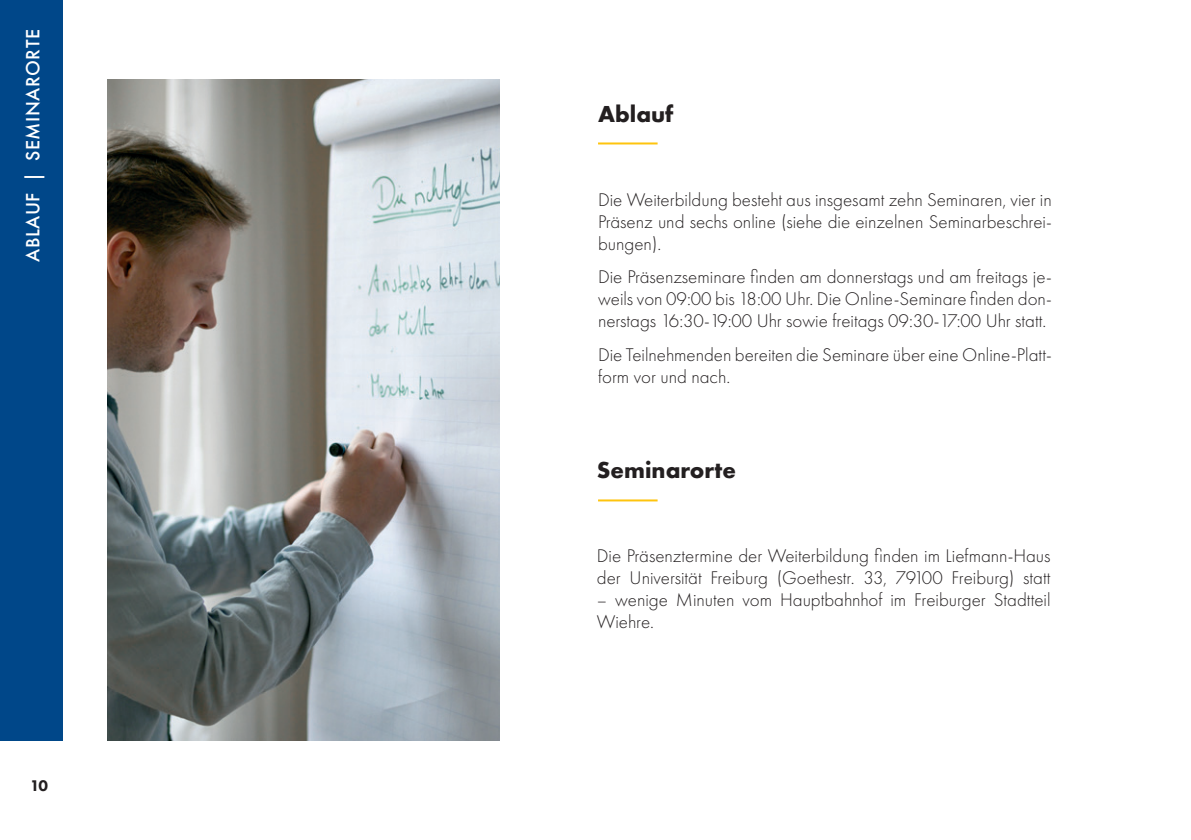
<style>
.page{position:relative;width:1191px;height:840px;background:#fff}
.page>*{position:absolute;margin:0;border:0;box-sizing:border-box;transform-origin:0 0}
.t1{font:700 24px "Futura PT";color:#231f20}
.t2{font:500 20px "Futura PT";letter-spacing:.025em;color:#fff}
.t3{font:300 19px/22px "Futura PT";color:#231f20}
.t4{font:800 16px "Futura PT";color:#231f20}
</style>
<div class="page">
<div style="left:0;top:0;width:62px;height:740px;background:#004789"></div>
<hr style="left:598px;top:142px;width:59px;height:2px;background:#fec40e">
<hr style="left:598px;top:499px;width:59px;height:2px;background:#fec40e">
<img style="left:108px;top:80px;width:391px;height:660px">
<p class="t2" style="left:21px;top:262px;width:234px;rotate:-90deg">ABLAUF | SEMINARORTE</p>
<p class="t4" style="left:30px;top:775px;width:20px">10</p>
<p class="t1" style="left:598px;top:98px;width:77px">Ablauf</p>
<p class="t3" style="left:598px;top:188px;width:455px;text-align:justify">Die Weiterbildung besteht aus insgesamt zehn Seminaren, vier in Präsenz und sechs online (siehe die einzelnen Seminarbeschrei&shy;bungen).</p>
<p class="t3" style="left:598px;top:266px;width:455px;text-align:justify">Die Präsenzseminare finden am donnerstags und am freitags je&shy;weils von 09:00 bis 18:00 Uhr. Die Online-Seminare finden don&shy;nerstags 16:30-19:00 Uhr sowie freitags 09:30-17:00 Uhr statt.</p>
<p class="t3" style="left:598px;top:343px;width:455px">Die Teilnehmenden bereiten die Seminare über eine Online-Platt&shy;form vor und nach.</p>
<p class="t1" style="left:597px;top:454px;width:141px">Seminarorte</p>
<p class="t3" style="left:597px;top:544px;width:455px">Die Präsenztermine der Weiterbildung finden im Liefmann-Haus der Universität Freiburg (Goethestr. 33, 79100 Freiburg) statt</p>
<p class="t3" style="left:597px;top:588px;width:455px">– wenige Minuten vom Hauptbahnhof im Freiburger Stadtteil<br>Wiehre.</p>
</div>
